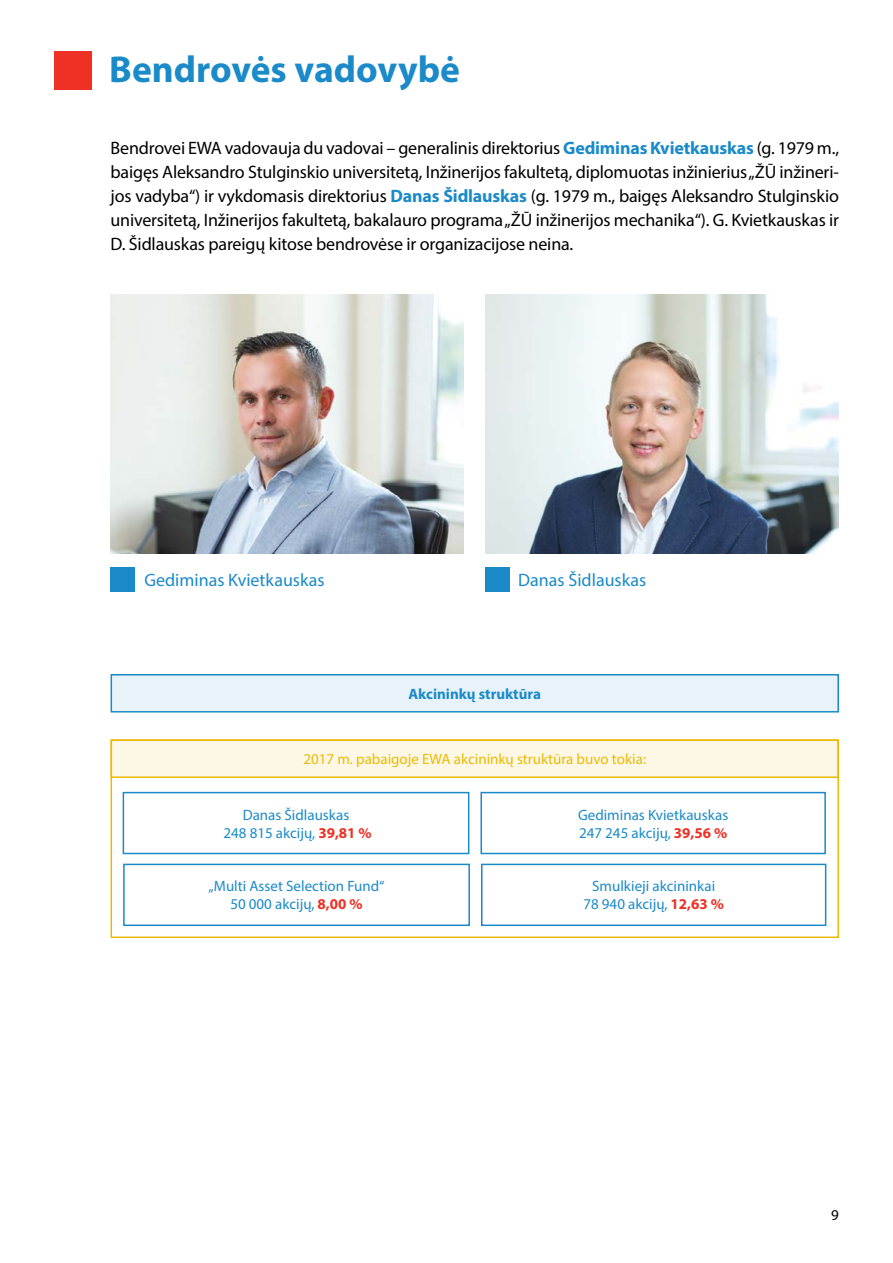
<style>
.page{position:relative;width:893px;height:1263px;background:#fff}
.page>*{position:absolute;margin:0;border:0;box-sizing:border-box;transform-origin:0 0}
.t1{font:700 37.5px "Myriad Pro";color:#1b8ac8}
.t2{font:18px/24px "Myriad Pro";letter-spacing:-.01em;color:#000;text-align:justify}
.t3{font:18px "Myriad Pro";color:#1b8ac8}
.t4{font:15px/18px "Myriad Pro";color:#1b8ac8;text-align:center}
.t5{font:15px "Myriad Pro";color:#ebba05}
.t6{font:700 15px "Myriad Pro";color:#1b8ac8}
.t7{font:15px "Myriad Pro";color:#000}
.s1{font-weight:700;color:#1b8ac8}
.s2{font-weight:700;color:#ee3124}
</style>
<div class="page">
<img style="left:111px;top:294px;width:352px;height:260px">
<img style="left:485px;top:294px;width:353px;height:260px">
<div style="left:54px;top:51px;width:37px;height:38px;background:#ee3124"></div>
<div style="left:111px;top:567px;width:24px;height:25px;background:#1b8ac8"></div>
<div style="left:485px;top:567px;width:24px;height:24px;background:#1b8ac8"></div>
<div style="left:111px;top:675px;width:727px;height:37px;background:#e8f3f9"></div>
<div style="left:111px;top:674px;width:728px;height:38px;border:2px solid #1b8ac8"></div>
<div style="left:111px;top:740px;width:727px;height:37px;background:#fdf8e6"></div>
<div style="left:111px;top:739px;width:728px;height:39px;border:2px solid #ebba05"></div>
<div style="left:111px;top:739px;width:728px;height:199px;border:2px solid #ebba05"></div>
<div style="left:123px;top:792px;width:346px;height:62px;border:2px solid #1b8ac8"></div>
<div style="left:480px;top:792px;width:346px;height:62px;border:2px solid #1b8ac8"></div>
<div style="left:123px;top:864px;width:347px;height:62px;border:2px solid #1b8ac8"></div>
<div style="left:481px;top:864px;width:345px;height:62px;border:2px solid #1b8ac8"></div>
<h1 class="t1" style="left:109px;top:45px;width:352px">Bendrovės vadovybė</h1>
<p class="t2" style="left:111px;top:135px;width:730px">Bendrovei EWA vadovauja du vadovai – generalinis direktorius <span class="s1">Gediminas Kvietkauskas</span> (g. 1979 m., baigęs Aleksandro Stulginskio universitetą, Inžinerijos fakultetą, diplomuotas inžinierius „ŽŪ inžineri&shy;jos vadyba“) ir vykdomasis direktorius <span class="s1">Danas Šidlauskas</span> (g. 1979 m., baigęs Aleksandro Stulginskio universitetą, Inžinerijos fakultetą, bakalauro programa „ŽŪ inžinerijos mechanika“). G. Kvietkauskas ir D. Šidlauskas pareigų kitose bendrovėse ir organizacijose neina.</p>
<p class="t3" style="left:144px;top:569px;width:182px">Gediminas Kvietkauskas</p>
<p class="t3" style="left:518px;top:568px;width:130px">Danas Šidlauskas</p>
<p class="t6" style="left:409px;top:684px;width:134px">Akcininkų struktūra</p>
<p class="t5" style="left:303px;top:750px;width:344px">2017 m. pabaigoje EWA akcininkų struktūra buvo tokia:</p>
<p class="t4" style="left:223px;top:805px;width:150px">Danas Šidlauskas<br>248 815 akcijų, <span class="s2">39,81 %</span></p>
<p class="t4" style="left:578px;top:805px;width:152px;text-align:left">Gediminas Kvietkauskas<br>247 245 akcijų, <span class="s2">39,56 %</span></p>
<p class="t4" style="left:209px;top:877px;width:177px">„Multi Asset Selection Fund“<br>50 000 akcijų, <span class="s2">8,00 %</span></p>
<p class="t4" style="left:583px;top:877px;width:142px">Smulkieji akcininkai<br>78 940 akcijų, <span class="s2">12,63 %</span></p>
<p class="t7" style="left:831px;top:1206px;width:9px">9</p>
</div>
